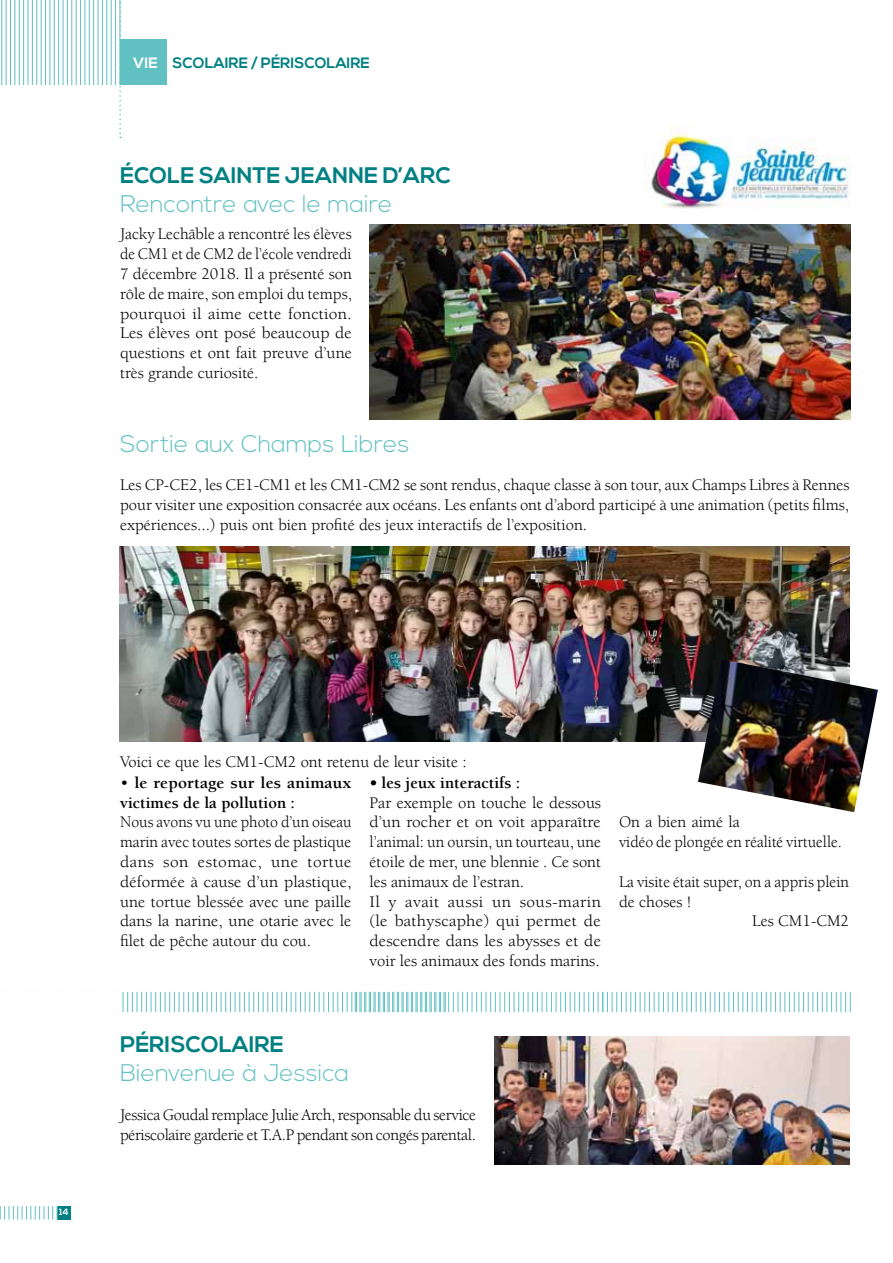
<style>
.page{position:relative;width:893px;height:1263px;background:#fff}
.page>*{position:absolute;margin:0;border:0;box-sizing:border-box;transform-origin:0 0}
.t1{font:300 24px "Nexa";color:#61c0c2}
.t2{font:700 22.5px "Nexa";color:#008082}
.t3{font:16.5px/19.8px "Berkeley LT";color:#000;text-align:justify}
.t4{font:16.5px/19.8px "Berkeley LT";color:#000;text-align:justify;scale:.95 1}
.t5{font:16.5px/19.8px "Berkeley LT";letter-spacing:-.02em;color:#000}
.t6{font:700 16.5px/19.8px "Berkeley LT";color:#000;scale:1.05 1}
.t7{font:700 16.5px "Berkeley LT";color:#000}
.t8{font:700 15px "Nexa";color:#008082}
.t9{font:700 9px "Nexa";color:#fff}
.s1{color:#fff}
.s2{font-weight:400}
</style>
<div class="page">
<hr style="left:0;top:0;width:1px;height:85px;background:#61c0c2">
<hr style="left:1px;top:0;width:1px;height:85px;background:#61c0c2">
<hr style="left:6px;top:0;width:1px;height:85px;background:#61c0c2">
<hr style="left:10px;top:0;width:1px;height:85px;background:#61c0c2">
<hr style="left:15px;top:0;width:1px;height:85px;background:#61c0c2">
<hr style="left:19px;top:0;width:1px;height:85px;background:#61c0c2">
<hr style="left:23px;top:0;width:1px;height:85px;background:#61c0c2">
<hr style="left:28px;top:0;width:1px;height:85px;background:#61c0c2">
<hr style="left:32px;top:0;width:1px;height:85px;background:#61c0c2">
<hr style="left:37px;top:0;width:1px;height:85px;background:#61c0c2">
<hr style="left:41px;top:0;width:1px;height:85px;background:#61c0c2">
<hr style="left:45px;top:0;width:1px;height:85px;background:#61c0c2">
<hr style="left:50px;top:0;width:1px;height:85px;background:#61c0c2">
<hr style="left:54px;top:0;width:1px;height:85px;background:#61c0c2">
<hr style="left:58px;top:0;width:1px;height:85px;background:#61c0c2">
<hr style="left:63px;top:0;width:1px;height:85px;background:#61c0c2">
<hr style="left:67px;top:0;width:1px;height:85px;background:#61c0c2">
<hr style="left:72px;top:0;width:1px;height:85px;background:#61c0c2">
<hr style="left:76px;top:0;width:1px;height:85px;background:#61c0c2">
<hr style="left:80px;top:0;width:1px;height:85px;background:#61c0c2">
<hr style="left:85px;top:0;width:1px;height:85px;background:#61c0c2">
<hr style="left:89px;top:0;width:1px;height:85px;background:#61c0c2">
<hr style="left:93px;top:0;width:1px;height:85px;background:#61c0c2">
<hr style="left:98px;top:0;width:1px;height:85px;background:#61c0c2">
<hr style="left:102px;top:0;width:1px;height:85px;background:#61c0c2">
<hr style="left:107px;top:0;width:1px;height:85px;background:#61c0c2">
<hr style="left:111px;top:0;width:1px;height:85px;background:#61c0c2">
<hr style="left:115px;top:0;width:1px;height:85px;background:#61c0c2">
<div style="left:57px;top:1206px;width:14px;height:13px;background:#008082"></div>
<svg style="left:119px;top:0;width:2px;height:138px"></svg>
<div style="left:120px;top:40px;width:46px;height:45px;background:#61c0c2"></div>
<svg style="left:0;top:1206px;width:58px;height:13px"></svg>
<img style="left:645px;top:124px;width:205px;height:85px">
<img style="left:369px;top:225px;width:481px;height:195px">
<img style="left:120px;top:547px;width:730px;height:195px">
<img style="left:698px;top:659px;width:180px;height:153px">
<img style="left:494px;top:1036px;width:355px;height:129px">
<svg style="left:122px;top:992px;width:729px;height:20px"></svg>
<p class="t8" style="left:133px;top:54px;width:238px"><span class="s1">VIE</span> SCOLAIRE / PÉRISCOLAIRE</p>
<h2 class="t2" style="left:120px;top:163px;width:328px">ÉCOL E SAINTE J EANN E D’ARC</h2>
<h1 class="t1" style="left:120px;top:190px;width:274px">Rencontre avec le maire</h1>
<p class="t3" style="left:120px;top:225px;width:233px">Jacky Lechâble a rencontré les élèves de CM1 et de CM2 de l’école vendredi 7 décembre 2018. Il a présenté son rôle de maire, son emploi du temps, pourquoi il aime cette fonction.<br>Les élèves ont posé beaucoup de questions et ont fait preuve d’une très grande curiosité.</p>
<h1 class="t1" style="left:120px;top:430px;width:291px">Sortie aux Champs Libres</h1>
<p class="t3" style="left:120px;top:475px;width:731px">Les CP-CE2, les CE1-CM1 et les CM1-CM2 se sont rendus, chaque classe à son tour, aux Champs Libres à Rennes pour visiter une exposition consacrée aux océans. Les enfants ont d’abord participé à une animation (petits films, expériences...) puis ont bien profité des jeux interactifs de l’exposition.</p>
<p class="t9" style="left:59px;top:1207px;width:11px">14</p>
<p class="t3" style="left:120px;top:752px;width:348px">Voici ce que les CM1-CM2 ont retenu de leur visite :</p>
<p class="t6" style="left:120px;top:773px;width:222px"><span class="s2">•</span> le reportage sur les animaux victimes de la pollution :</p>
<p class="t4" style="left:120px;top:812px;width:245px">Nous avons vu une photo d’un oiseau marin avec toutes sortes de plastique dans son estomac, une tortue déformée à cause d’un plastique, une tortue blessée avec une paille dans la narine, une otarie avec le filet de pêche autour du cou.</p>
<p class="t7" style="left:370px;top:774px;width:152px">• les jeux interactifs :</p>
<p class="t3" style="left:370px;top:793px;width:233px;text-align:left">Par exemple on touche le dessous d’un rocher et on voit apparaître l’animal: un oursin, un tourteau, une étoile de mer, une blennie . Ce sont les animaux de l’estran.<br>Il y avait aussi un sous-marin (le bathyscaphe) qui permet de descendre dans les abysses et de voir les animaux des fonds marins.</p>
<p class="t3" style="left:619px;top:812px;width:224px">On a bien aimé la<br>vidéo de plongée en réalité virtuelle.</p>
<p class="t3" style="left:619px;top:872px;width:232px">La visite était super, on a appris plein</p>
<p class="t3" style="left:619px;top:892px;width:74px">de choses !</p>
<p class="t3" style="left:752px;top:911px;width:98px">Les CM1-CM2</p>
<h2 class="t2" style="left:120px;top:1031px;width:165px">PÉRISCOLAIRE</h2>
<h1 class="t1" style="left:120px;top:1059px;width:230px">Bienvenue à Jessica</h1>
<p class="t5" style="left:120px;top:1106px;width:357px">Jessica Goudal remplace Julie Arch, responsable du service périscolaire garderie et T.A.P pendant son congés parental.</p>
</div>
